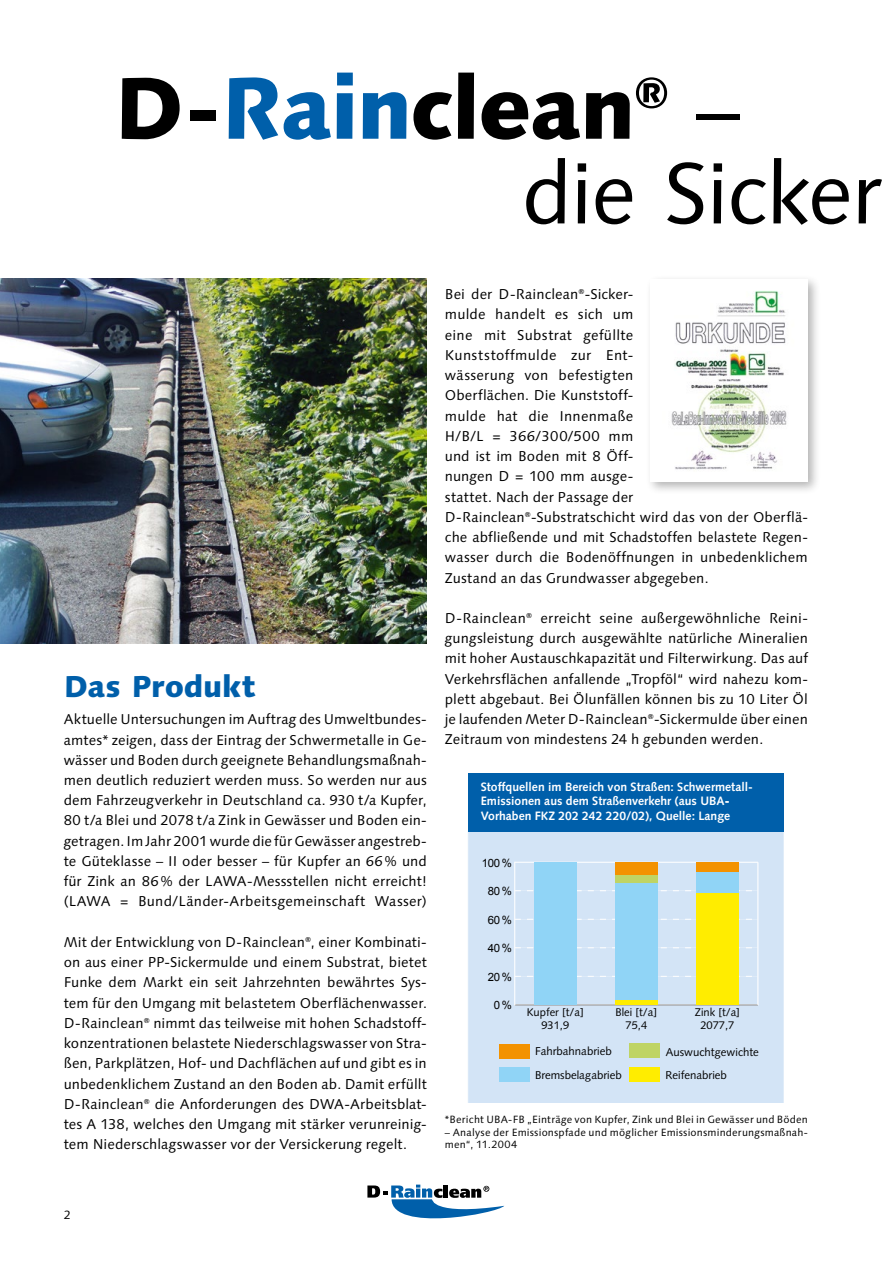
<style>
.page{position:relative;width:893px;height:1263px;background:#fff}
.page>*{position:absolute;margin:0;border:0;box-sizing:border-box;transform-origin:0 0}
.t1{font:800 87px "Syntax Next LT Pro";letter-spacing:-.02em;color:#000}
.t2{font:87px "Syntax Next LT Pro";letter-spacing:-.03em;color:#000}
.t3{font:800 30px "Syntax Next LT Pro";letter-spacing:-.01em;color:#005faa}
.t4{font:14.25px/20.2px "Syntax Next LT Pro";letter-spacing:.01em;color:#000;text-align:justify}
.t5{font:700 12.15px/14.5px "Syntax LT Std";color:#fff}
.t6{font:12px "Syntax Next LT Pro";color:#000}
.t7{font:11.4px "Syntax LT Std";color:#000}
.t8{font:11.4px "Arial";letter-spacing:-.045em;color:#000}
.t9{font:11.1px/13.4px "Syntax LT Std";color:#000;text-align:center}
.t10{font:10.5px/12.6px "Syntax Next LT Pro";letter-spacing:.015em;color:#000}
.s1{color:#005faa}
.s2{font-weight:400}
</style>
<div class="page">
<svg style="left:367px;top:1184px;width:137px;height:35px"></svg>
<div style="left:646px;top:275px;width:175px;height:220px;background:#000;opacity:.3"></div>
<img style="left:650px;top:279px;width:157px;height:202px">
<img style="left:0;top:279px;width:427px;height:364px">
<div style="left:468px;top:830px;width:316px;height:273px;background:#d3e4f6"></div>
<hr style="left:514px;top:862px;width:1px;height:143px;background:#fff">
<hr style="left:515px;top:1004px;width:243px;height:1px;background:#fff">
<svg style="left:515px;top:976px;width:242px;height:1px"></svg>
<svg style="left:515px;top:947px;width:242px;height:1px"></svg>
<svg style="left:515px;top:919px;width:242px;height:1px"></svg>
<svg style="left:515px;top:890px;width:242px;height:1px"></svg>
<hr style="left:515px;top:862px;width:243px;height:1px;background:#fff">
<div style="left:499px;top:1044px;width:30px;height:14px;background:#f39200"></div>
<div style="left:615px;top:862px;width:42px;height:13px;background:#f39200"></div>
<div style="left:696px;top:862px;width:42px;height:10px;background:#f39200"></div>
<div style="left:629px;top:1044px;width:31px;height:14px;background:#bfd464"></div>
<div style="left:615px;top:875px;width:42px;height:8px;background:#bfd464"></div>
<div style="left:499px;top:1068px;width:30px;height:14px;background:#90d4f6"></div>
<div style="left:534px;top:862px;width:42px;height:143px;background:#90d4f6"></div>
<div style="left:615px;top:883px;width:42px;height:117px;background:#90d4f6"></div>
<div style="left:696px;top:872px;width:42px;height:21px;background:#90d4f6"></div>
<div style="left:629px;top:1067px;width:31px;height:14px;background:#ffed00"></div>
<div style="left:615px;top:1000px;width:42px;height:5px;background:#ffed00"></div>
<div style="left:696px;top:893px;width:42px;height:112px;background:#ffed00"></div>
<hr style="left:757px;top:862px;width:1px;height:143px;background:#fff">
<div style="left:468px;top:773px;width:315px;height:58px;background:#005faa"></div>
<h1 class="t1" style="left:114px;top:52px;width:628px">D-<span class="s1">Rain</span>clean® <span class="s2">–</span></h1>
<h1 class="t2" style="left:521px;top:139px;width:362px">die Sicker</h1>
<h2 class="t3" style="left:64px;top:667px;width:194px">Das Produkt</h2>
<p class="t4" style="left:64px;top:709px;width:365px">Aktuelle Untersuchungen im Auftrag des Umweltbundes&shy;amtes* zeigen, dass der Eintrag der Schwermetalle in Ge&shy;wässer und Boden durch geeignete Behandlungsmaßnah&shy;men deutlich reduziert werden muss. So werden nur aus dem Fahrzeugverkehr in Deutschland ca. 930 t/a Kupfer, 80 t/a Blei und 2078 t/a Zink in Gewässer und Boden ein&shy;getragen. Im Jahr 2001 wurde die für Gewässer angestreb&shy;te Güteklasse – II oder besser – für Kupfer an 66% und für Zink an 86% der LAWA-Messstellen nicht erreicht! (LAWA = Bund/Länder-Arbeitsgemeinschaft Wasser)</p>
<p class="t4" style="left:64px;top:932px;width:365px">Mit der Entwicklung von D-Rainclean®, einer Kombinati&shy;on aus einer PP-Sickermulde und einem Substrat, bietet Funke dem Markt ein seit Jahrzehnten bewährtes Sys&shy;tem für den Umgang mit belastetem Oberflächenwasser.<br>D-Rainclean® nimmt das teilweise mit hohen Schadstoff&shy;konzentrationen belastete Niederschlagswasser von Stra&shy;ßen, Parkplätzen, Hof- und Dachflächen auf und gibt es in unbedenklichem Zustand an den Boden ab. Damit erfüllt D-Rainclean® die Anforderungen des DWA-Arbeitsblat&shy;tes A 138, welches den Umgang mit stärker verunreinig&shy;tem Niederschlagswasser vor der Versickerung regelt.</p>
<p class="t4" style="left:445px;top:284px;width:365px;text-align:left">Bei der D-Rainclean®-Sicker-<br>mulde handelt es sich um<br>eine mit Substrat gefüllte<br>Kunststoffmulde zur Ent-<br>wässerung von befestigten<br>Oberflächen. Die Kunststoff-<br>mulde hat die Innenmaße<br>H/B/L = 366/300/500 mm<br>und ist im Boden mit 8 Öff-<br>nungen D = 100 mm ausge-<br>stattet. Nach der Passage der<br>D-Rainclean®-Substratschicht wird das von der Oberflä&shy;che abfließende und mit Schadstoffen belastete Regen&shy;wasser durch die Bodenöffnungen in unbedenklichem<br>Zustand an das Grundwasser abgegeben.</p>
<p class="t4" style="left:445px;top:608px;width:365px">D-Rainclean® erreicht seine außergewöhnliche Reini&shy;gungsleistung durch ausgewählte natürliche Mineralien mit hoher Austauschkapazität und Filterwirkung. Das auf Verkehrsflächen anfallende „Tropföl“ wird nahezu kom&shy;plett abgebaut. Bei Ölunfällen können bis zu 10 Liter Öl je laufenden Meter D-Rainclean®-Sickermulde über einen Zeitraum von mindestens 24 h gebunden werden.</p>
<p class="t5" style="left:481px;top:779px;width:274px">Stoffquellen im Bereich von Straßen: Schwermetall-<br>Emissionen aus dem Straßenverkehr (aus UBA-<br>Vorhaben FKZ 202 242 220/02), Quelle: Lange</p>
<p class="t8" style="left:482px;top:855px;width:32px">100 %</p>
<p class="t8" style="left:488px;top:883px;width:26px">80 %</p>
<p class="t8" style="left:488px;top:912px;width:26px">60 %</p>
<p class="t8" style="left:488px;top:940px;width:26px">40 %</p>
<p class="t8" style="left:488px;top:969px;width:26px">20 %</p>
<p class="t8" style="left:494px;top:998px;width:20px">0 %</p>
<p class="t9" style="left:527px;top:1005px;width:58px">Kupfer [t/a]<br>931,9</p>
<p class="t9" style="left:616px;top:1005px;width:43px">Blei [t/a]<br>75,4</p>
<p class="t9" style="left:695px;top:1005px;width:47px">Zink [t/a]<br>2077,7</p>
<p class="t7" style="left:535px;top:1045px;width:78px">Fahrbahnabrieb</p>
<p class="t7" style="left:666px;top:1045px;width:95px">Auswuchtgewichte</p>
<p class="t7" style="left:535px;top:1068px;width:88px">Bremsbelagabrieb</p>
<p class="t7" style="left:665px;top:1068px;width:63px">Reifenabrieb</p>
<p class="t10" style="left:445px;top:1113px;width:365px">*Bericht UBA-FB „Einträge von Kupfer, Zink und Blei in Gewässer und Böden</p>
<p class="t10" style="left:445px;top:1126px;width:365px">– Analyse der Emissionspfade und möglicher Emissionsminderungsmaßnah&shy;men“, 11.2004</p>
<p class="t6" style="left:64px;top:1207px;width:9px">2</p>
</div>
